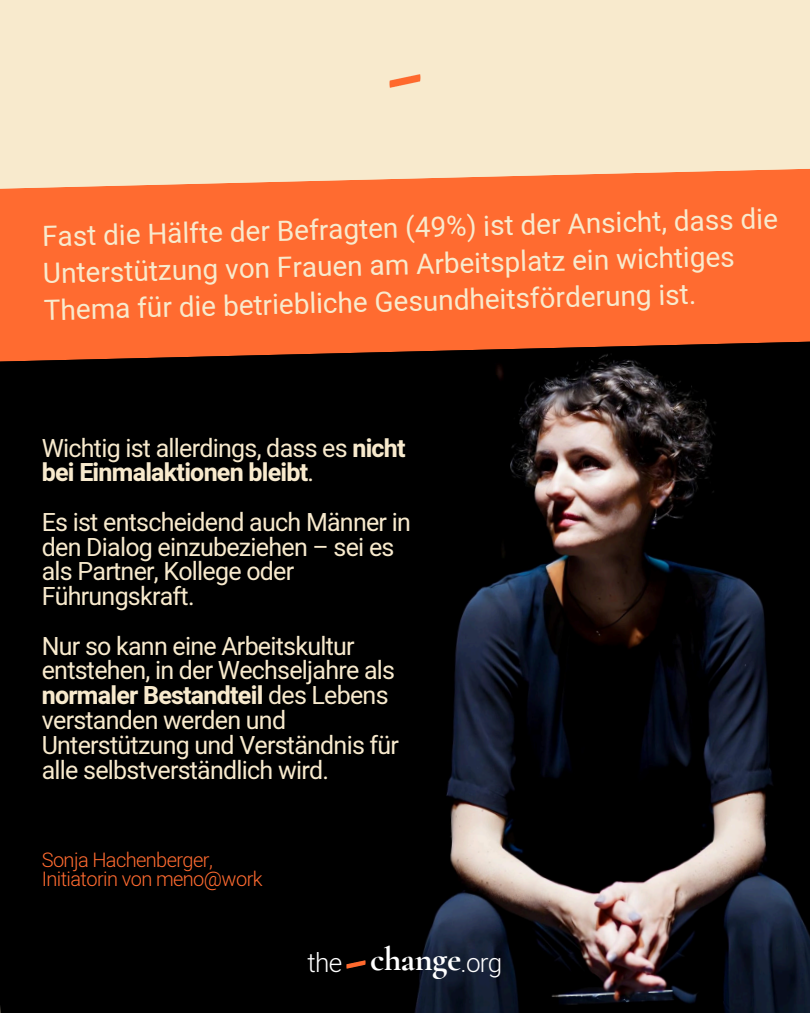
<style>
.page{position:relative;width:810px;height:1013px;background:#fff}
.page>*{position:absolute;margin:0;border:0;box-sizing:border-box;transform-origin:0 0}
.t1{font:700 34.1px "Cormorant Garamond";letter-spacing:-.015em;color:#fff}
.t2{font:27.9px/36.9px "Heebo";color:#f8eacd}
.t3{font:300 26.1px "Heebo";letter-spacing:-.03em;color:#fff}
.t4{font:25px/24.8px "Heebo";letter-spacing:-.03em;color:#f8eacd}
.t5{font:300 20px "Heebo";letter-spacing:-.03em;color:#ff6b30}
.s1{font-weight:700}
</style>
<div class="page">
<div style="left:0;top:0;width:810px;height:1012px;background:#f8eacd"></div>
<img style="left:389px;top:74px;width:32px;height:14px">
<img style="left:0;top:362px;width:810px;height:650px">
<div style="left:309px;top:932px;width:93px;height:66px;background:#000"></div>
<svg style="left:0;top:168px;width:810px;height:194px;background:#f06c36"></svg>
<h3 class="t2" style="left:42px;top:217px;width:737px;rotate:-1deg">Fast die Hälfte der Befragten (49%) ist der Ansicht, dass die<br>Unterstützung von Frauen am Arbeitsplatz ein wichtiges<br>Thema für die betriebliche Gesundheitsförderung ist.</h3>
<h3 class="t4" style="left:42px;top:436px;width:365px">Wichtig ist allerdings, dass es <span class="s1">nicht bei Einmalaktionen bleibt</span>.</h3>
<h3 class="t4" style="left:42px;top:510px;width:371px">Es ist entscheidend auch Männer in den Dialog einzubeziehen – sei es als Partner, Kollege oder<br>Führungskraft.</h3>
<p class="t4" style="left:42px;top:634px;width:359px">Nur so kann eine Arbeitskultur entstehen, in der Wechseljahre als <span class="s1">normaler Bestandteil</span> des Lebens verstanden werden und<br>Unterstützung und Verständnis für alle selbstverständlich wird.</p>
<p class="t5" style="left:42px;top:845px;width:173px">Sonja Hachenberger,</p>
<p class="t5" style="left:42px;top:865px;width:222px">Initiatorin von meno@work</p>
<h2 class="t3" style="left:308px;top:944px;width:36px">the</h2>
<p class="t1" style="left:370px;top:938px;width:93px">change</p>
<p class="t3" style="left:461px;top:944px;width:43px">.org</p>
</div>
